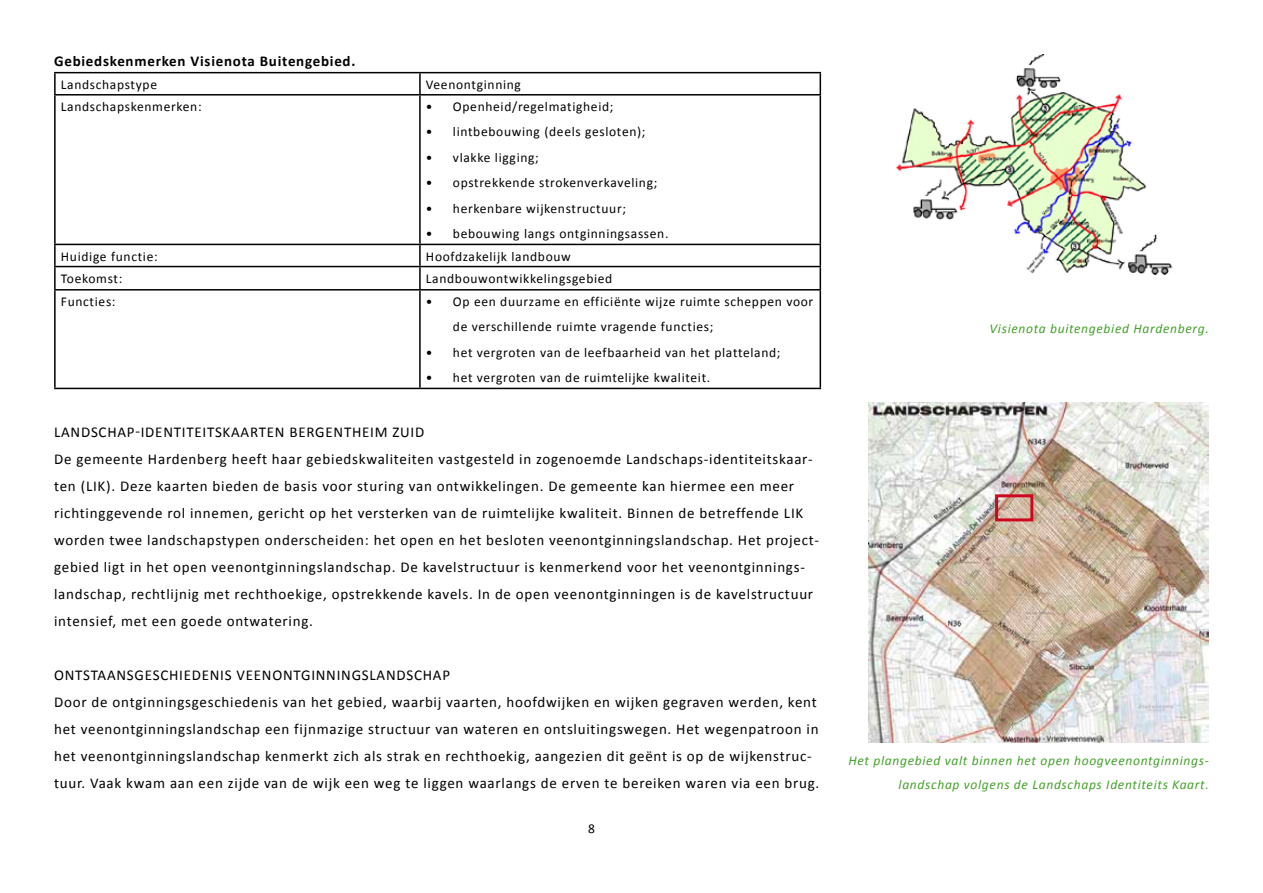
<style>
.page{position:relative;width:1263px;height:893px;background:#fff}
.page>*{position:absolute;margin:0;border:0;box-sizing:border-box;transform-origin:0 0}
.t1{font:15px/27px "Calibri";letter-spacing:.05em;color:#000}
.t2{font:700 15px "Calibri";letter-spacing:.05em;color:#000}
.t3{font:13.5px/25.5px "Calibri";letter-spacing:.05em;color:#000}
.t4{font:italic 13.5px/24px "Calibri";letter-spacing:.05em;color:#44a12b;text-align:right}
</style>
<div class="page">
<hr style="left:54px;top:72px;width:366px;height:1px;background:#000">
<hr style="left:54px;top:73px;width:2px;height:21px;background:#000">
<hr style="left:420px;top:72px;width:401px;height:1px;background:#000">
<hr style="left:419px;top:73px;width:2px;height:21px;background:#000">
<hr style="left:819px;top:73px;width:2px;height:21px;background:#000">
<hr style="left:54px;top:94px;width:366px;height:2px;background:#000">
<hr style="left:54px;top:96px;width:2px;height:148px;background:#000">
<hr style="left:420px;top:94px;width:401px;height:2px;background:#000">
<hr style="left:419px;top:96px;width:2px;height:148px;background:#000">
<hr style="left:819px;top:96px;width:2px;height:148px;background:#000">
<hr style="left:54px;top:244px;width:366px;height:1px;background:#000">
<hr style="left:54px;top:245px;width:2px;height:21px;background:#000">
<hr style="left:420px;top:244px;width:401px;height:1px;background:#000">
<hr style="left:419px;top:245px;width:2px;height:21px;background:#000">
<hr style="left:819px;top:245px;width:2px;height:21px;background:#000">
<hr style="left:54px;top:266px;width:366px;height:1px;background:#000">
<hr style="left:54px;top:267px;width:2px;height:22px;background:#000">
<hr style="left:420px;top:266px;width:401px;height:1px;background:#000">
<hr style="left:419px;top:267px;width:2px;height:22px;background:#000">
<hr style="left:819px;top:267px;width:2px;height:22px;background:#000">
<hr style="left:54px;top:289px;width:366px;height:2px;background:#000">
<hr style="left:54px;top:291px;width:2px;height:97px;background:#000">
<hr style="left:420px;top:289px;width:401px;height:2px;background:#000">
<hr style="left:419px;top:291px;width:2px;height:97px;background:#000">
<hr style="left:819px;top:291px;width:2px;height:97px;background:#000">
<hr style="left:54px;top:388px;width:366px;height:1px;background:#000">
<hr style="left:420px;top:388px;width:401px;height:1px;background:#000">
<img style="left:896px;top:54px;width:277px;height:221px">
<img style="left:869px;top:403px;width:340px;height:340px">
<div style="left:995px;top:494px;width:38px;height:27px;border:3px solid #cd071e"></div>
<p class="t2" style="left:54px;top:52px;width:303px">Gebiedskenmerken Visienota Buitengebied.</p>
<p class="t3" style="left:61px;top:71px;width:98px">Landschapstype</p>
<p class="t3" style="left:426px;top:71px;width:97px">Veenontginning</p>
<p class="t3" style="left:61px;top:93px;width:142px">Landschapskenmerken:</p>
<p class="t3" style="left:426px;top:93px;width:189px">• Openheid/regelmatigheid;</p>
<p class="t3" style="left:426px;top:119px;width:221px">• lintbebouwing (deels gesloten);</p>
<p class="t3" style="left:426px;top:144px;width:114px">• vlakke ligging;</p>
<p class="t3" style="left:426px;top:170px;width:233px">• opstrekkende strokenverkaveling;</p>
<p class="t3" style="left:426px;top:195px;width:202px">• herkenbare wijkenstructuur;</p>
<p class="t3" style="left:426px;top:221px;width:244px">• bebouwing langs ontginningsassen.</p>
<p class="t3" style="left:61px;top:243px;width:98px">Huidige functie:</p>
<p class="t3" style="left:426px;top:243px;width:146px">Hoofdzakelijk landbouw</p>
<p class="t3" style="left:61px;top:265px;width:63px">Toekomst:</p>
<p class="t3" style="left:426px;top:265px;width:188px">Landbouwontwikkelingsgebied</p>
<p class="t3" style="left:61px;top:288px;width:56px">Functies:</p>
<p class="t3" style="left:453px;top:288px;width:362px;text-indent:-27px">• Op een duurzame en efficiënte wijze ruimte scheppen voor de verschillende ruimte vragende functies;</p>
<p class="t3" style="left:426px;top:339px;width:356px">• het vergroten van de leefbaarheid van het platteland;</p>
<p class="t3" style="left:426px;top:365px;width:286px">• het vergroten van de ruimtelijke kwaliteit.</p>
<p class="t1" style="left:54px;top:418px;width:766px">Landschap-identiteitskaarten bergentheim zuid<br>De gemeente Hardenberg heeft haar gebiedskwaliteiten vastgesteld in zogenoemde Landschaps-identiteitskaar&shy;ten (LIK). Deze kaarten bieden de basis voor sturing van ontwikkelingen. De gemeente kan hiermee een meer richtinggevende rol innemen, gericht op het versterken van de ruimtelijke kwaliteit. Binnen de betreffende LIK worden twee landschapstypen onderscheiden: het open en het besloten veenontginningslandschap. Het project&shy;gebied ligt in het open veenontginningslandschap. De kavelstructuur is kenmerkend voor het veenontginnings&shy;landschap, rechtlijnig met rechthoekige, opstrekkende kavels. In de open veenontginningen is de kavelstructuur intensief, met een goede ontwatering.</p>
<p class="t1" style="left:54px;top:661px;width:767px;text-indent:182px">veenontginningslandschap<br>Door de ontginningsgeschiedenis van het gebied, waarbij vaarten, hoofdwijken en wijken gegraven werden, kent het veenontginningslandschap een fijnmazige structuur van wateren en ontsluitingswegen. Het wegenpatroon in het veenontginningslandschap kenmerkt zich als strak en rechthoekig, aangezien dit geënt is op de wijkenstruc&shy;tuur. Vaak kwam aan een zijde van de wijk een weg te liggen waarlangs de erven te bereiken waren via een brug.</p>
<p class="t1" style="left:54px;top:661px;width:20px">Ontstaansgeschiedenis</p>
<p class="t3" style="left:588px;top:815px;width:8px">8</p>
<p class="t4" style="left:990px;top:316px;width:221px">Visienota buitengebied Hardenberg.</p>
<p class="t4" style="left:848px;top:748px;width:362px">Het plangebied valt binnen het open hoogveenontginnings&shy;landschap volgens de Landschaps Identiteits Kaart.</p>
</div>
